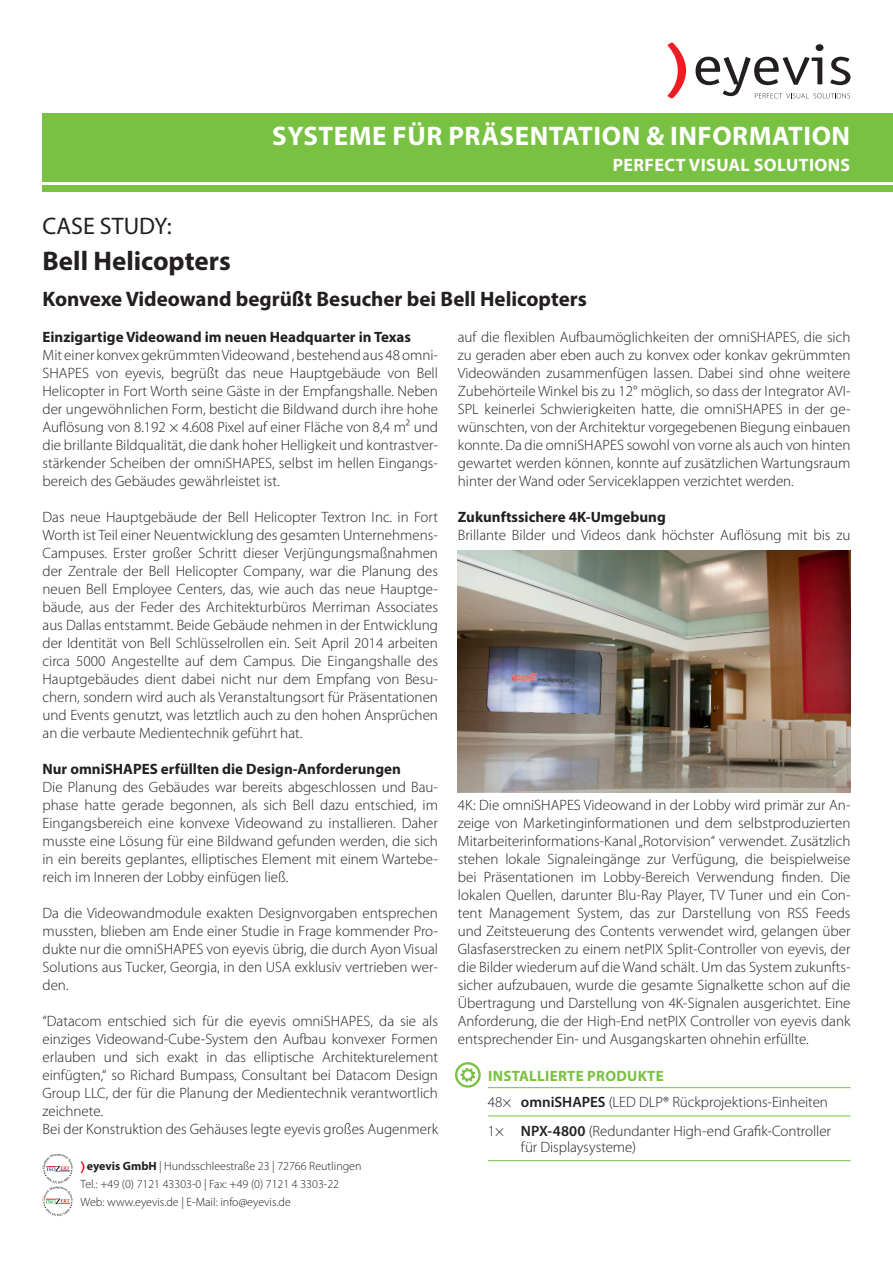
<style>
.page{position:relative;width:893px;height:1263px;background:#fff}
.page>*{position:absolute;margin:0;border:0;box-sizing:border-box;transform-origin:0 0}
.t1{font:700 27px "Myriad Pro";letter-spacing:.02em;color:#fff}
.t2{font:700 27px "Myriad Pro";color:#231f20}
.t3{font:24px "Myriad Pro";color:#231f20}
.t4{font:700 21px "Myriad Pro";color:#231f20}
.t5{font:700 18px "Myriad Pro";letter-spacing:.02em;color:#fff}
.t6{font:300 15px/18px "Myriad Pro";color:#231f20;text-align:justify}
.t7{font:700 15px "Myriad Pro";color:#231f20}
.t8{font:700 15px "Myriad Pro";letter-spacing:.02em;color:#79c142}
.t9{font:300 12px "Myriad Pro";color:#231f20}
.s1{font-weight:700}
.s2{font-weight:600}
</style>
<div class="page">
<svg style="left:455px;top:1062px;width:26px;height:26px"></svg>
<svg style="left:81px;top:1161px;width:4px;height:12px"></svg>
<svg style="left:43px;top:1154px;width:30px;height:62px"></svg>
<div style="left:43px;top:114px;width:850px;height:68px;background:#79c142"></div>
<div style="left:43px;top:185px;width:850px;height:6px;background:#79c142"></div>
<svg style="left:667px;top:42px;width:19px;height:57px"></svg>
<svg style="left:696px;top:44px;width:154px;height:54px"></svg>
<img style="left:458px;top:551px;width:392px;height:241px">
<hr style="left:488px;top:1087px;width:362px;height:1px;background:#79c142">
<hr style="left:488px;top:1115px;width:362px;height:1px;background:#79c142">
<hr style="left:488px;top:1160px;width:362px;height:1px;background:#79c142">
<p class="t1" style="left:272px;top:118px;width:579px">SYSTEME FÜR PRÄSENTATION &amp; INFORMATION</p>
<p class="t5" style="left:613px;top:153px;width:239px">PERFECT VISUAL SOLUTIONS</p>
<p class="t3" style="left:43px;top:211px;width:131px">CASE STUDY:</p>
<p class="t2" style="left:43px;top:243px;width:190px">Bell Helicopters</p>
<p class="t4" style="left:43px;top:285px;width:546px">Konvexe Videowand begrüßt Besucher bei Bell Helicopters</p>
<p class="t7" style="left:43px;top:327px;width:370px">Einzigartige Videowand im neuen Headquarter in Texas</p>
<p class="t6" style="left:43px;top:346px;width:397px">Mit einer konvex gekrümmten Videowand , bestehend aus 48 omni-SHAPES von eyevis, begrüßt das neue Hauptgebäude von Bell Helicopter in Fort Worth seine Gäste in der Empfangshalle. Neben der ungewöhnlichen Form, besticht die Bildwand durch ihre hohe Auflösung von 8.192 × 4.608 Pixel auf einer Fläche von 8,4 m² und die brillante Bildqualität, die dank hoher Helligkeit und kontrastver&shy;stärkender Scheiben der omniSHAPES, selbst im hellen Eingangs&shy;bereich des Gebäudes gewährleistet ist.</p>
<p class="t6" style="left:43px;top:508px;width:397px">Das neue Hauptgebäude der Bell Helicopter Textron Inc. in Fort Worth ist Teil einer Neuentwicklung des gesamten Unternehmens-Campuses. Erster großer Schritt dieser Verjüngungsmaßnahmen der Zentrale der Bell Helicopter Company, war die Planung des neuen Bell Employee Centers, das, wie auch das neue Hauptge&shy;bäude, aus der Feder des Architekturbüros Merriman Associates aus Dallas entstammt. Beide Gebäude nehmen in der Entwicklung der Identität von Bell Schlüsselrollen ein. Seit April 2014 arbeiten circa 5000 Angestellte auf dem Campus. Die Eingangshalle des Hauptgebäudes dient dabei nicht nur dem Empfang von Besu&shy;chern, sondern wird auch als Veranstaltungsort für Präsentationen und Events genutzt, was letztlich auch zu den hohen Ansprüchen an die verbaute Medientechnik geführt hat.</p>
<p class="t7" style="left:43px;top:759px;width:360px">Nur omniSHAPES erfüllten die Design-Anforderungen</p>
<p class="t6" style="left:43px;top:778px;width:397px">Die Planung des Gebäudes war bereits abgeschlossen und Bau&shy;phase hatte gerade begonnen, als sich Bell dazu entschied, im Eingangsbereich eine konvexe Videowand zu installieren. Daher musste eine Lösung für eine Bildwand gefunden werden, die sich in ein bereits geplantes, elliptisches Element mit einem Wartebe&shy;reich im Inneren der Lobby einfügen ließ.</p>
<p class="t6" style="left:43px;top:904px;width:397px">Da die Videowandmodule exakten Designvorgaben entsprechen mussten, blieben am Ende einer Studie in Frage kommender Pro&shy;dukte nur die omniSHAPES von eyevis übrig, die durch Ayon Visual Solutions aus Tucker, Georgia, in den USA exklusiv vertrieben wer&shy;den.</p>
<p class="t6" style="left:43px;top:1012px;width:397px">“Datacom entschied sich für die eyevis omniSHAPES, da sie als einziges Videowand-Cube-System den Aufbau konvexer Formen erlauben und sich exakt in das elliptische Architekturelement einfügten,“ so Richard Bumpass, Consultant bei Datacom Design Group LLC, der für die Planung der Medientechnik verantwortlich zeichnete.</p>
<p class="t6" style="left:43px;top:1120px;width:397px">Bei der Konstruktion des Gehäuses legte eyevis großes Augenmerk</p>
<p class="t9" style="left:87px;top:1159px;width:276px"><span class="s1">eyevis GmbH</span> | Hundsschleestraße 23 | 72766 Reutlingen</p>
<p class="t9" style="left:81px;top:1177px;width:260px">Tel.: +49 (0) 7121 43303-0 | Fax: +49 (0) 7121 4 3303-22</p>
<p class="t9" style="left:81px;top:1195px;width:212px">Web: www.eyevis.de | E-Mail: info@eyevis.de</p>
<p class="t6" style="left:458px;top:328px;width:394px">auf die flexiblen Aufbaumöglichkeiten der omniSHAPES, die sich zu geraden aber eben auch zu konvex oder konkav gekrümmten Videowänden zusammenfügen lassen. Dabei sind ohne weitere Zubehörteile Winkel bis zu 12° möglich, so dass der Integrator AVI-SPL keinerlei Schwierigkeiten hatte, die omniSHAPES in der ge&shy;wünschten, von der Architektur vorgegebenen Biegung einbauen konnte. Da die omniSHAPES sowohl von vorne als auch von hinten gewartet werden können, konnte auf zusätzlichen Wartungsraum hinter der Wand oder Serviceklappen verzichtet werden.</p>
<p class="t7" style="left:458px;top:507px;width:210px">Zukunftssichere 4K-Umgebung</p>
<p class="t6" style="left:458px;top:526px;width:394px">Brillante Bilder und Videos dank höchster Auflösung mit bis zu</p>
<p class="t6" style="left:458px;top:796px;width:394px">4K: Die omniSHAPES Videowand in der Lobby wird primär zur An&shy;zeige von Marketinginformationen und dem selbstproduzierten Mitarbeiterinformations-Kanal „Rotorvision“ verwendet. Zusätzlich stehen lokale Signaleingänge zur Verfügung, die beispielweise bei Präsentationen im Lobby-Bereich Verwendung finden. Die lokalen Quellen, darunter Blu-Ray Player, TV Tuner und ein Con&shy;tent Management System, das zur Darstellung von RSS Feeds und Zeitsteuerung des Contents verwendet wird, gelangen über Glasfaserstrecken zu einem netPIX Split-Controller von eyevis, der die Bilder wiederum auf die Wand schält. Um das System zukunfts&shy;sicher aufzubauen, wurde die gesamte Signalkette schon auf die Übertragung und Darstellung von 4K-Signalen ausgerichtet. Eine Anforderung, die der High-End netPIX Controller von eyevis dank entsprechender Ein- und Ausgangskarten ohnehin erfüllte.</p>
<p class="t8" style="left:488px;top:1066px;width:177px">INSTALLIERTE PRODUKTE</p>
<p class="t6" style="left:488px;top:1093px;width:341px">48× <span class="s2">omniSHAPES</span> (LED DLP® Rückprojektions-Einheiten</p>
<p class="t6" style="left:521px;top:1122px;width:312px;line-height:16.5px;text-indent:-33px">1× <span class="s2">NPX-4800</span> (Redundanter High-end Grafik-Controller für Displaysysteme)</p>
</div>
